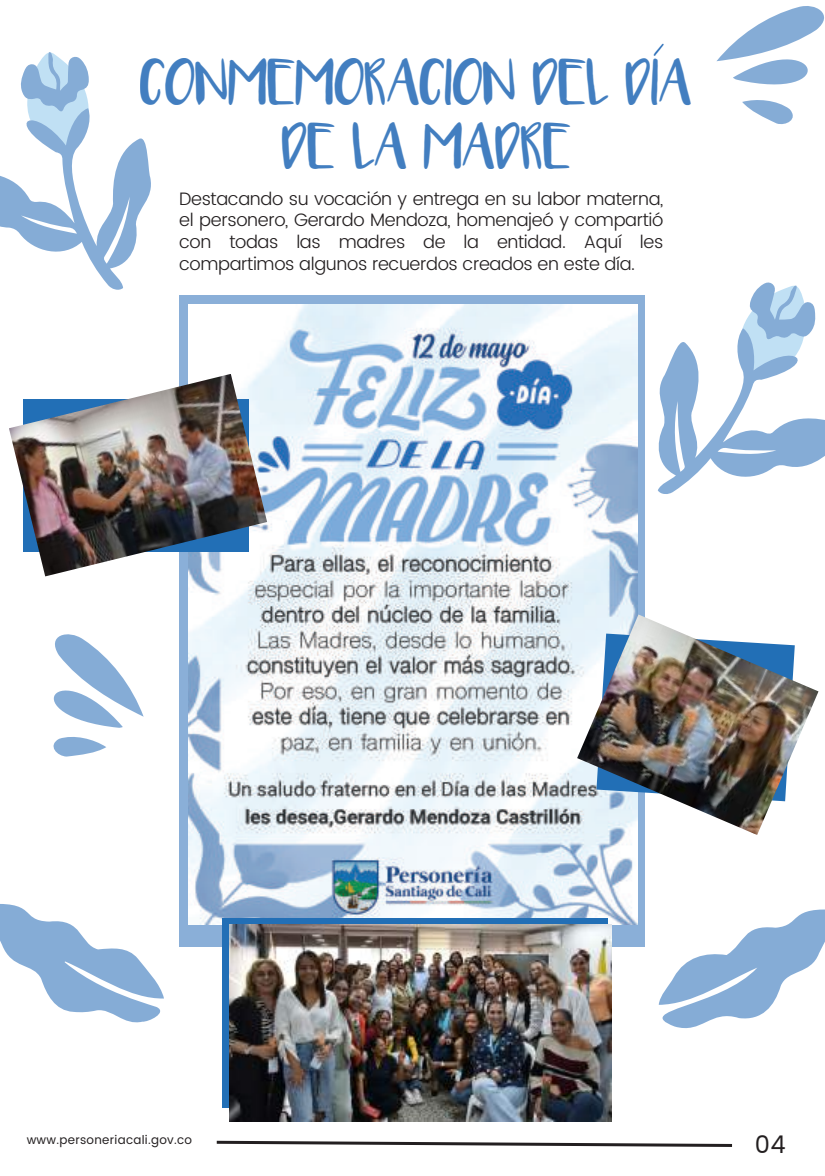
<style>
.page{position:relative;width:825px;height:1176px;background:#fff}
.page>*{position:absolute;margin:0;border:0;box-sizing:border-box;transform-origin:0 0}
.t1{font:34.8px/63.3px "Luna";color:#2d70b9}
.t2{font:24.3px "Poppins";color:#231f20}
.t3{font:300 18px/21.6px "Poppins";letter-spacing:-.02em;color:#231f20;text-align:justify}
.t4{font:12px "Poppins";letter-spacing:.025em;color:#231f20}
</style>
<div class="page">
<div style="left:179px;top:295px;width:466px;height:652px;background:#8aafd8"></div>
<svg style="left:216px;top:1140px;width:517px;height:7px"></svg>
<img style="left:188px;top:304px;width:450px;height:620px">
<svg style="left:657px;top:282px;width:168px;height:212px"></svg>
<svg style="left:630px;top:905px;width:195px;height:124px"></svg>
<svg style="left:0;top:904px;width:164px;height:119px"></svg>
<svg style="left:0;top:52px;width:151px;height:238px"></svg>
<svg style="left:53px;top:634px;width:91px;height:94px"></svg>
<svg style="left:53px;top:737px;width:53px;height:20px"></svg>
<svg style="left:716px;top:6px;width:108px;height:118px"></svg>
<img style="left:577px;top:614px;width:242px;height:221px">
<img style="left:9px;top:374px;width:258px;height:202px">
<div style="left:222px;top:918px;width:385px;height:189px;background:#226fb6"></div>
<img style="left:229px;top:924px;width:383px;height:197px">
<h1 class="t1" style="left:282px;top:62px;width:411px;text-indent:-142px">CONMEMORACION DEL DIA<br>DE LA MADRE</h1>
<p class="t3" style="left:179px;top:188px;width:486px">Destacando su vocación y entrega en su labor materna, el personero, Gerardo Mendoza, homenajeó y compartió con todas las madres de la entidad. Aquí les compartimos algunos recuerdos creados en este día.</p>
<p class="t4" style="left:27px;top:1131px;width:167px">www.personeriacali.gov.co</p>
<h2 class="t2" style="left:755px;top:1127px;width:33px">04</h2>
</div>
